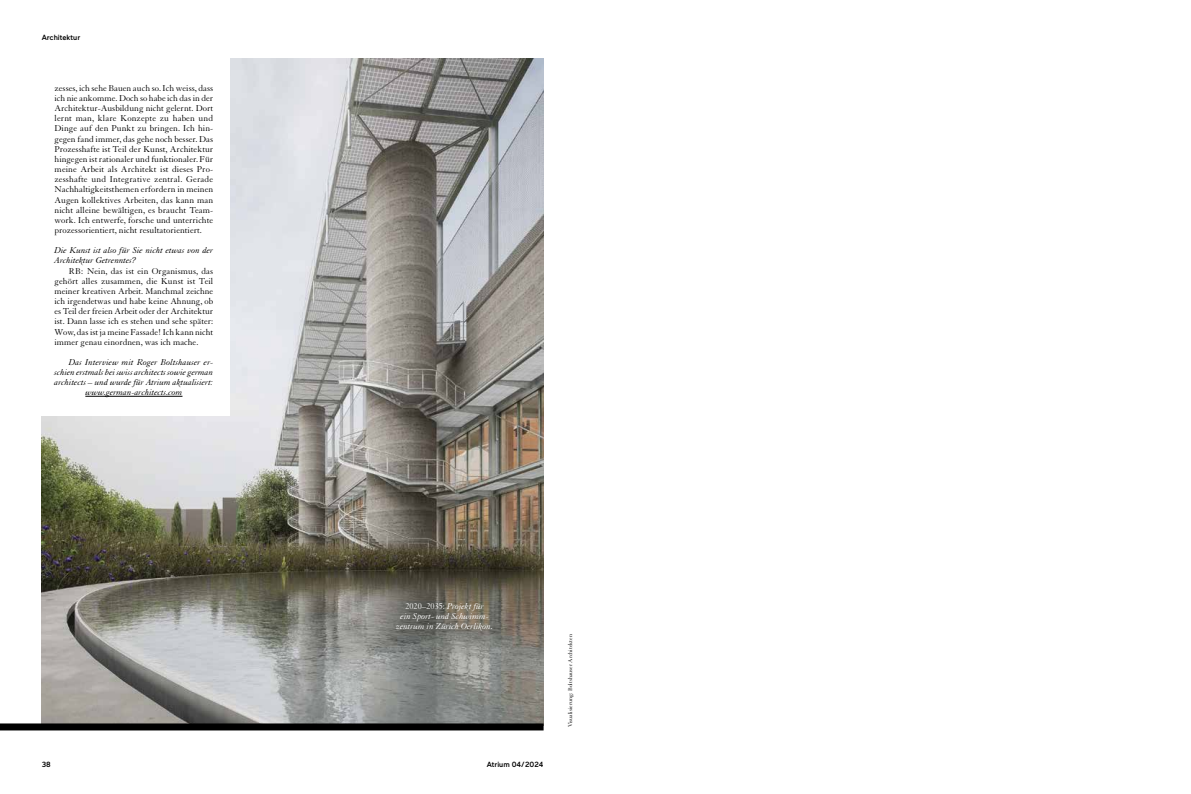
<style>
.page{position:relative;width:1191px;height:794px;background:#fff}
.page>*{position:absolute;margin:0;border:0;box-sizing:border-box;transform-origin:0 0}
.t1{font:9.2px/10.1px "Granjon LT Std";color:#000;text-align:justify}
.t2{font:italic 9.2px/10.2px "Granjon LT Std";color:#000}
.t3{font:italic 9.2px/10.1px "Granjon LT Std";color:#fff;text-align:center}
.t4{font:500 7.5px "Maax";color:#000}
.t5{font:6px "Granjon LT Std";color:#000}
.s1{font-style:normal}
</style>
<div class="page">
<img style="left:42px;top:59px;width:501px;height:664px">
<div style="left:0;top:0;width:230px;height:416px;background:#fff"></div>
<div style="left:0;top:723px;width:543px;height:7px;background:#000"></div>
<hr style="left:85px;top:396px;width:97px;height:1px;background:#000">
<p class="t4" style="left:42px;top:33px;width:40px">Architektur</p>
<p class="t1" style="left:55px;top:83px;width:160px">zesses, ich sehe Bauen auch so. Ich weiss, dass ich nie ankomme. Doch so habe ich das in der Architektur-Ausbildung nicht gelernt. Dort lernt man, klare Konzepte zu haben und Dinge auf den Punkt zu bringen. Ich hin&shy;gegen fand immer, das gehe noch besser. Das Prozesshafte ist Teil der Kunst, Architektur hingegen ist rationaler und funktionaler. Für meine Arbeit als Architekt ist dieses Pro&shy;zesshafte und Integrative zentral. Gerade Nachhaltigkeitsthemen erfordern in meinen Augen kollektives Arbeiten, das kann man nicht alleine bewältigen, es braucht Team&shy;work. Ich entwerfe, forsche und unterrichte prozessorientiert, nicht resultatorientiert.</p>
<p class="t2" style="left:55px;top:245px;width:160px">Die Kunst ist also für Sie nicht etwas von der<br>Architektur Getrenntes?</p>
<p class="t1" style="left:55px;top:266px;width:160px;text-indent:14px">RB: Nein, das ist ein Organismus, das gehört alles zusammen, die Kunst ist Teil meiner kreativen Arbeit. Manchmal zeichne ich irgendetwas und habe keine Ahnung, ob es Teil der freien Arbeit oder der Architektur ist. Dann lasse ich es stehen und sehe später:<br>Wow, das ist ja meine Fassade! Ich kann nicht immer genau einordnen, was ich mache.</p>
<p class="t2" style="left:69px;top:357px;width:146px">Das Interview mit Roger Boltshauser er-</p>
<p class="t2" style="left:55px;top:367px;width:160px">schien erstmals bei swiss architects sowie german</p>
<p class="t2" style="left:55px;top:377px;width:160px">architects – und wurde für Atrium aktualisiert:</p>
<p class="t2" style="left:85px;top:388px;width:99px">www.german-architects.com</p>
<p class="t3" style="left:396px;top:601px;width:98px"><span class="s1">2020–2035:</span> Projekt für<br>ein Sport- und Schwimm&shy;zentrum in Zürich Oerlikon.</p>
<p class="t4" style="left:42px;top:760px;width:11px">38</p>
<p class="t4" style="left:487px;top:760px;width:58px">Atrium 04/2024</p>
<p class="t5" style="left:567px;top:727px;width:95px;rotate:-90deg">Visualisierung: Boltshauser Architekten</p>
</div>
